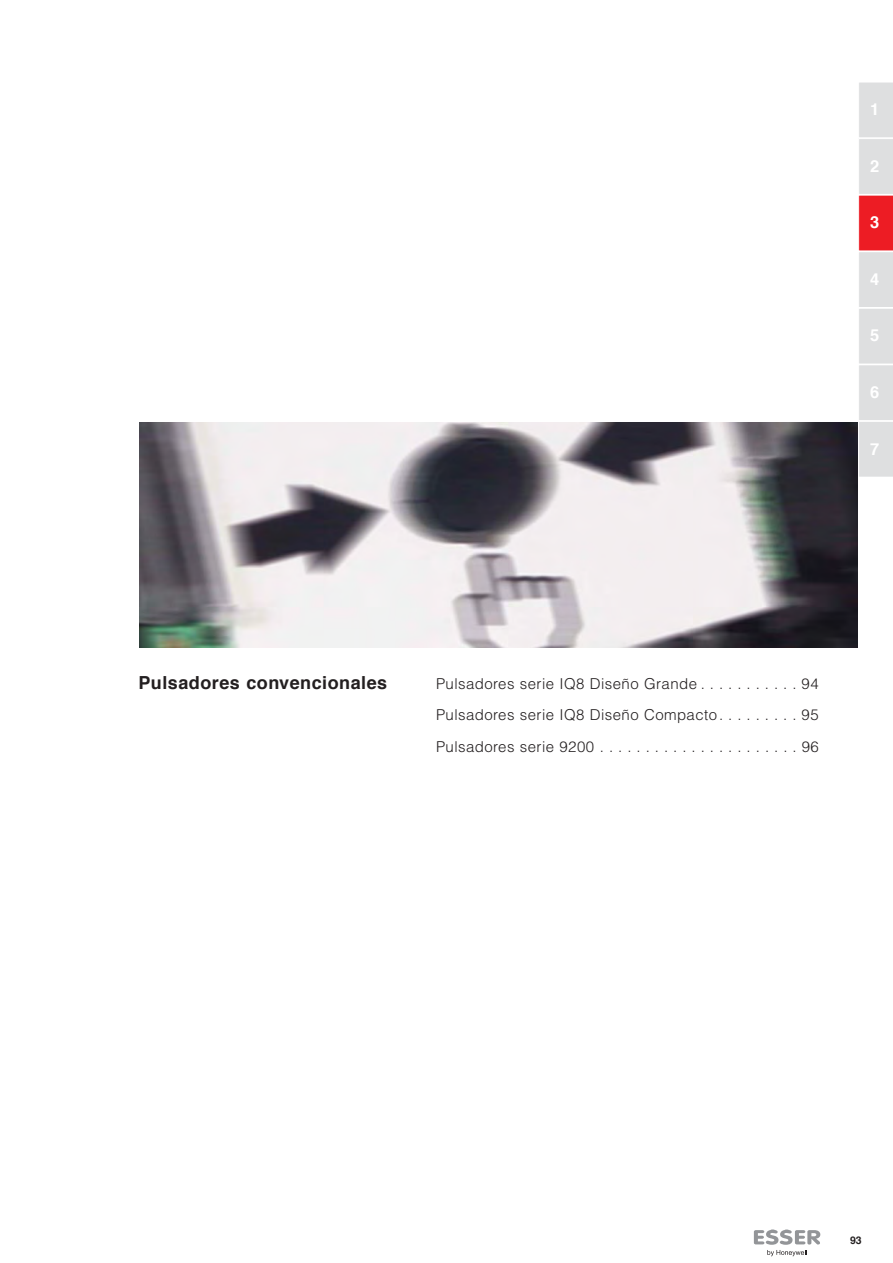
<style>
.page{position:relative;width:893px;height:1263px;background:#fff}
.page>*{position:absolute;margin:0;border:0;box-sizing:border-box;transform-origin:0 0}
.t1{font:700 18px "Helvetica";letter-spacing:.03em;color:#231f20}
.t2{font:700 16.5px "Helvetica";color:#fff}
.t3{font:300 15px/31.5px "Helvetica";letter-spacing:.03em;color:#231f20;text-align:justify}
.t4{font:700 10.5px "Helvetica";color:#231f20}
</style>
<div class="page">
<svg style="left:753px;top:1229px;width:68px;height:14px"></svg>
<svg style="left:754px;top:1230px;width:66px;height:26px"></svg>
<svg style="left:858px;top:82px;width:35px;height:395px;background:#e1c6c8"></svg>
<img style="left:140px;top:423px;width:717px;height:224px">
<p class="t2" style="left:870px;top:103px;width:11px">1</p>
<p class="t2" style="left:870px;top:159px;width:11px">2</p>
<p class="t2" style="left:870px;top:216px;width:11px">3</p>
<p class="t2" style="left:870px;top:272px;width:11px">4</p>
<p class="t2" style="left:870px;top:329px;width:11px">5</p>
<p class="t2" style="left:870px;top:385px;width:11px">6</p>
<p class="t2" style="left:870px;top:442px;width:11px">7</p>
<p class="t1" style="left:138px;top:675px;width:250px">Pulsadores convencionales</p>
<p class="t3" style="left:436px;top:669px;width:384px">Pulsadores serie IQ8 Diseño Grande . . . . . . . . . . . 94<br>Pulsadores serie IQ8 Diseño Compacto. . . . . . . . . 95<br>Pulsadores serie 9200 . . . . . . . . . . . . . . . . . . . . . . 96</p>
<p class="t4" style="left:850px;top:1236px;width:13px">93</p>
</div>
